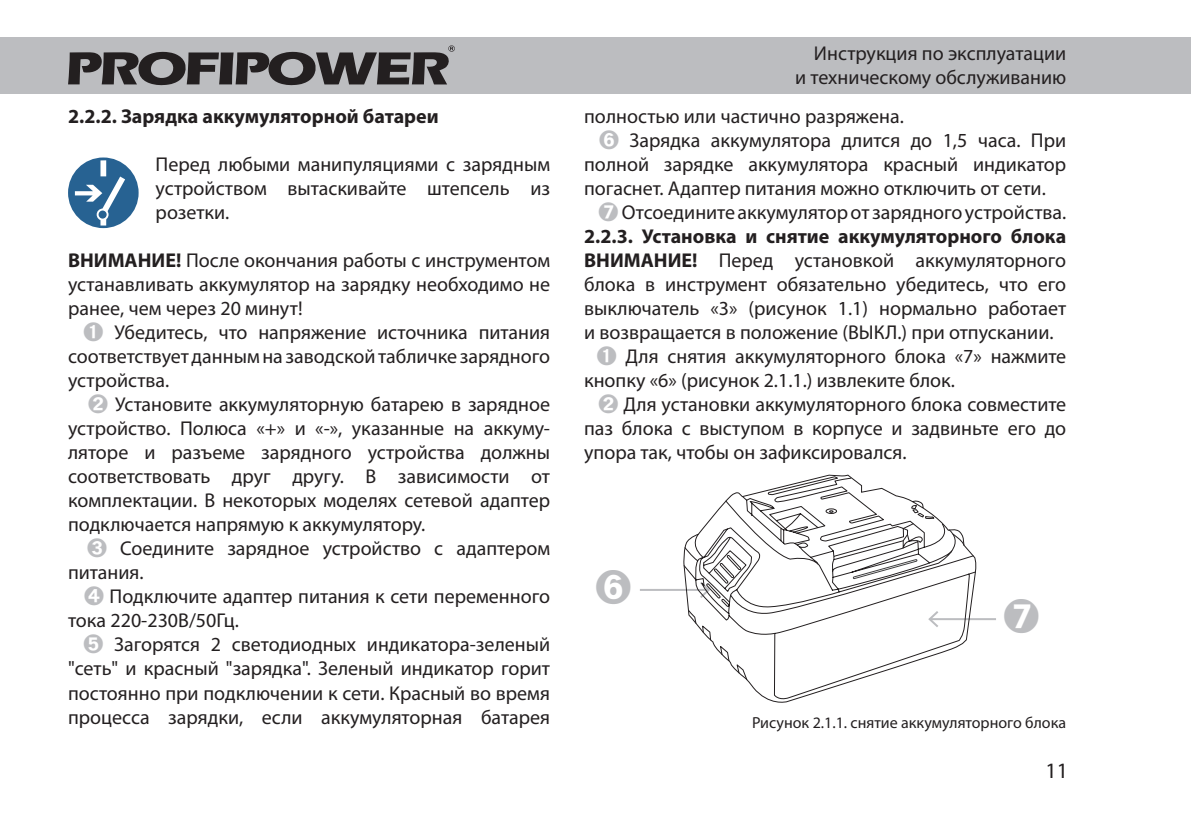
<style>
.page{position:relative;width:1191px;height:823px;background:#fff}
.page>*{position:absolute;margin:0;border:0;box-sizing:border-box;transform-origin:0 0}
.гланый_раздел{font:36px "MS P Gothic";color:#bcbdc0}
.t1{font:22px "Myriad Pro";color:#231f20}
.текст{font:20px/24px "Myriad Pro";color:#231f20;text-align:justify}
.текст-2{font:700 20px "Myriad Pro";color:#231f20}
.предписывающие{font:16px "Myriad Pro";color:#231f20}
.s1{font-weight:700}
.s2{font-family:"MS P Gothic";color:#bcbdc0}
</style>
<div class="page">
<div style="left:0;top:37px;width:1191px;height:57px;background:#bcbdc0"></div>
<svg style="left:68px;top:45px;width:387px;height:40px"></svg>
<div style="left:68px;top:157px;width:71px;height:71px;background:#276292;border-radius:50%"></div>
<div style="left:100px;top:160px;width:6px;height:16px;background:#fff"></div>
<svg style="left:100px;top:219px;width:6px;height:6px"></svg>
<svg style="left:75px;top:176px;width:50px;height:36px"></svg>
<div style="left:97px;top:208px;width:12px;height:12px;border:2px solid #fff;border-radius:50%"></div>
<hr style="left:929px;top:617px;width:67px;height:2px;background:#bcbdc0">
<hr style="left:640px;top:588px;width:68px;height:2px;background:#bcbdc0">
<svg style="left:682px;top:475px;width:294px;height:225px"></svg>
<svg style="left:729px;top:522px;width:245px;height:107px"></svg>
<p class="текст-2" style="left:68px;top:103px;width:372px">2.2.2. Зарядка аккумуляторной батареи</p>
<p class="текст" style="left:156px;top:152px;width:396px">Перед любыми манипуляциями с зарядным устройством вытаскивайте штепсель из розетки.</p>
<p class="текст" style="left:68px;top:248px;width:483px"><span class="s1">ВНИМАНИЕ!</span> После окончания работы с инструментом устанавливать аккумулятор на зарядку необходимо не ранее, чем через 20 минут!</p>
<p class="текст" style="left:68px;top:320px;width:483px;text-indent:16px"><span class="s2">➊</span> Убедитесь, что напряжение источника питания соответствует данным на заводской табличке зарядного устройства.</p>
<p class="текст" style="left:68px;top:392px;width:483px;text-indent:20px"><span class="s2">➋</span> Установите аккумуляторную батарею в зарядное устройство. Полюса «+» и «-», указанные на аккуму&shy;ляторе и разъеме зарядного устройства должны соответствовать друг другу. В зависимости от комплектации. В некоторых моделях сетевой адаптер подключается напрямую к аккумулятору.</p>
<p class="текст" style="left:68px;top:536px;width:483px;text-indent:19px"><span class="s2">➌</span> Соедините зарядное устройство с адаптером питания.</p>
<p class="текст" style="left:68px;top:584px;width:483px;text-indent:16px"><span class="s2">➍</span> Подключите адаптер питания к сети переменного тока 220-230В/50Гц.</p>
<p class="текст" style="left:68px;top:632px;width:483px;text-indent:15px"><span class="s2">➎</span> Загорятся 2 светодиодных индикатора-зеленый "сеть" и красный "зарядка". Зеленый индикатор горит постоянно при подключении к сети. Красный во время процесса зарядки, если аккумуляторная батарея</p>
<p class="текст" style="left:795px;top:41px;width:272px;text-align:right">Инструкция по эксплуатации<br>и техническому обслуживанию</p>
<p class="текст" style="left:584px;top:104px;width:321px">полностью или частично разряжена.</p>
<p class="текст" style="left:584px;top:128px;width:483px;text-indent:15px"><span class="s2">➏</span> Зарядка аккумулятора длится до 1,5 часа. При полной зарядке аккумулятора красный индикатор погаснет. Адаптер питания можно отключить от сети.</p>
<p class="текст" style="left:598px;top:200px;width:469px"><span class="s2">➐</span> Отсоедините аккумулятор от зарядного устройства.</p>
<p class="текст-2" style="left:584px;top:223px;width:483px">2.2.3. Установка и снятие аккумуляторного блока</p>
<p class="текст" style="left:584px;top:248px;width:483px"><span class="s1">ВНИМАНИЕ!</span> Перед установкой аккумуляторного блока в инструмент обязательно убедитесь, что его выключатель «3» (рисунок 1.1) нормально работает и возвращается в положение (ВЫКЛ.) при отпускании.</p>
<p class="текст" style="left:584px;top:344px;width:483px;text-indent:13px"><span class="s2">➊</span> Для снятия аккумуляторного блока «7» нажмите кнопку «6» (рисунок 2.1.1.) извлеките блок.</p>
<p class="текст" style="left:584px;top:392px;width:483px;text-indent:14px"><span class="s2">➋</span> Для установки аккумуляторного блока совместите паз блока с выступом в корпусе и задвиньте его до упора так, чтобы он зафиксировался.</p>
<p class="гланый_раздел" style="left:595px;top:568px;width:37px">➏</p>
<p class="гланый_раздел" style="left:1003px;top:597px;width:37px">➐</p>
<p class="предписывающие" style="left:752px;top:712px;width:316px">Рисунок 2.1.1. снятие аккумуляторного блока</p>
<p class="t1" style="left:1045px;top:756px;width:24px">11</p>
</div>
